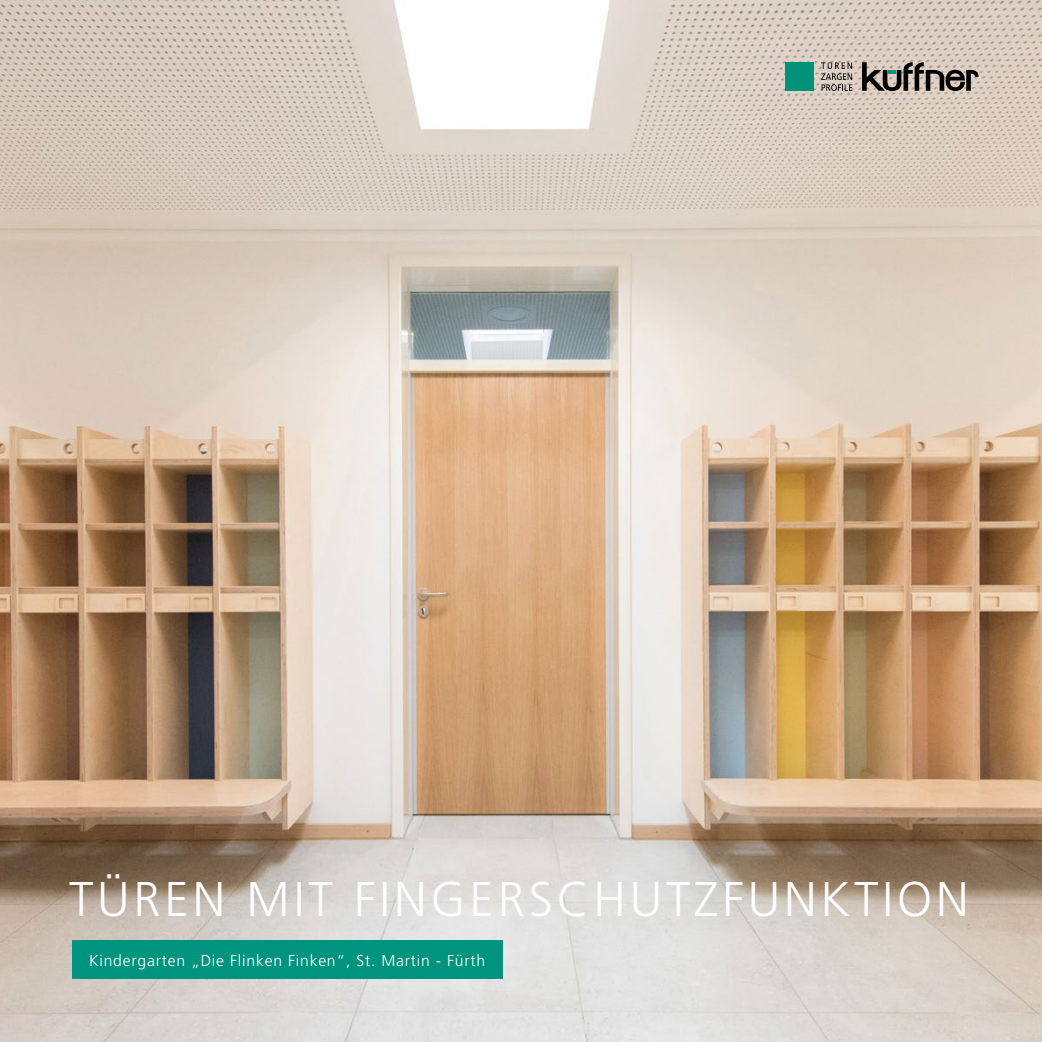
<style>
.page{position:relative;width:1042px;height:1042px;background:#fff}
.page>*{position:absolute;margin:0;border:0;box-sizing:border-box;transform-origin:0 0}
.t1{font:300 48.65px "Frutiger CE";letter-spacing:.08em;color:#fff}
.t2{font:300 19.25px "Frutiger CE";color:#fff}
.t3{font:300 15.75px "Frutiger CE";letter-spacing:.05em;color:#fff}
</style>
<div class="page">
<img style="left:0;top:0;width:1042px;height:1042px">
<div style="left:72px;top:940px;width:430px;height:39px;background:#00947f"></div>
<div style="left:785px;top:62px;width:29px;height:29px;background:#00937c"></div>
<svg style="left:821px;top:62px;width:31px;height:29px"></svg>
<svg style="left:862px;top:62px;width:116px;height:29px;background:#7d766f"></svg>
<p class="t1" style="left:69px;top:871px;width:901px">TÜREN MIT FINGERSCHUTZFUNKTION</p>
<p class="t2" style="left:658px;top:903px;width:44px">KITA</p>
<p class="t3" style="left:89px;top:951px;width:398px">Kindergarten „Die Flinken Finken“, St. Martin - Fürth</p>
</div>
